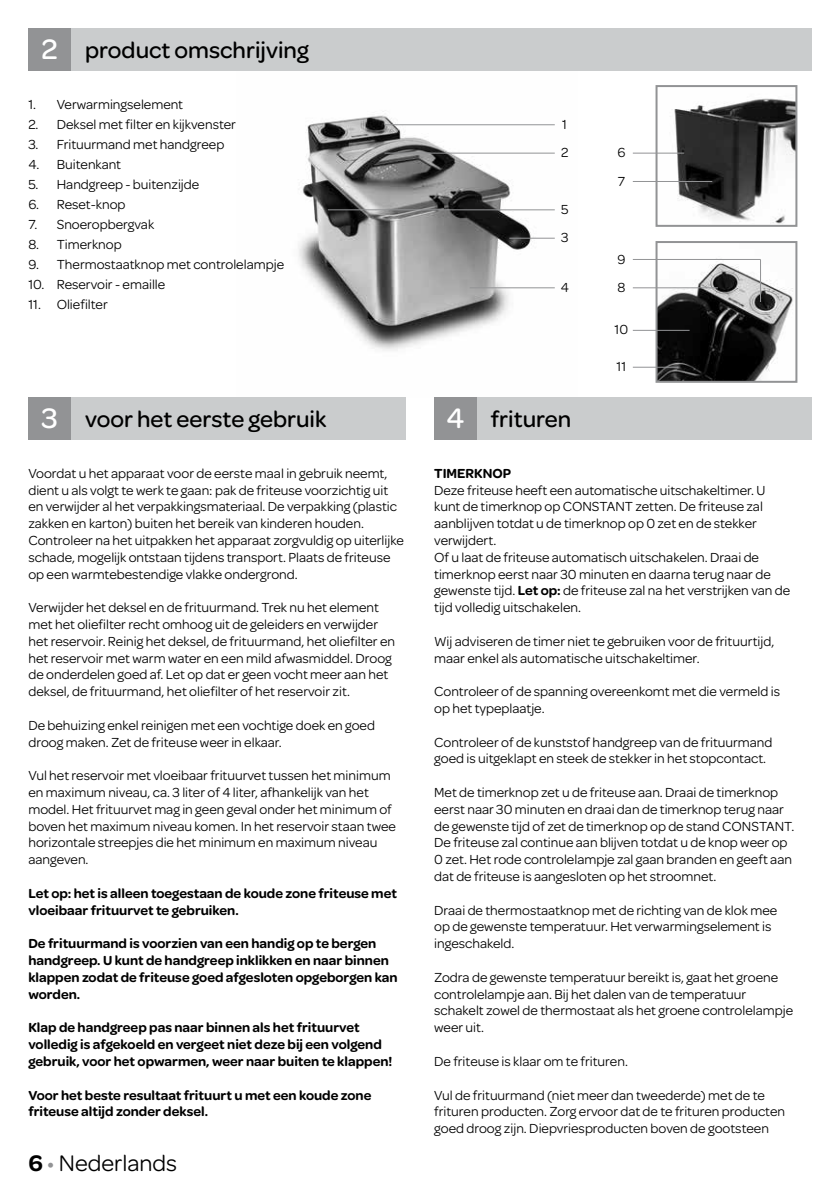
<style>
.page{position:relative;width:840px;height:1191px;background:#fff}
.page>*{position:absolute;margin:0;border:0;box-sizing:border-box;transform-origin:0 0}
.t1{font:500 24px "Omnes";color:#000}
.t2{font:24px "Omnes";color:#000}
.t3{font:14px/16.8px "Omnes";color:#000}
.t4{font:600 14px/16.8px "Omnes";color:#000}
.s1{font-size:30px;color:#fff}
.s2{font-weight:600}
.s3{color:#929395}
</style>
<div class="page">
<img style="left:658px;top:258px;width:135px;height:122px">
<div style="left:655px;top:241px;width:142px;height:142px;border:2px solid #929395"></div>
<img style="left:658px;top:98px;width:136px;height:126px">
<div style="left:655px;top:85px;width:142px;height:142px;border:2px solid #929395"></div>
<img style="left:298px;top:111px;width:257px;height:240px">
<hr style="left:632px;top:153px;width:51px;height:1px;background:#929395">
<hr style="left:632px;top:287px;width:85px;height:1px;background:#929395">
<hr style="left:384px;top:124px;width:170px;height:1px;background:#929395">
<hr style="left:384px;top:153px;width:170px;height:1px;background:#929395">
<hr style="left:327px;top:209px;width:227px;height:1px;background:#929395">
<hr style="left:509px;top:238px;width:45px;height:1px;background:#929395">
<hr style="left:469px;top:287px;width:85px;height:1px;background:#929395">
<hr style="left:632px;top:181px;width:79px;height:1px;background:#929395">
<hr style="left:632px;top:330px;width:57px;height:1px;background:#929395">
<hr style="left:632px;top:259px;width:128px;height:1px;background:#929395">
<hr style="left:759px;top:259px;width:1px;height:43px;background:#929395">
<hr style="left:632px;top:367px;width:45px;height:1px;background:#929395">
<div style="left:57px;top:28px;width:754px;height:43px;background:#cacccd"></div>
<div style="left:28px;top:28px;width:43px;height:43px;background:#929395"></div>
<div style="left:57px;top:397px;width:348px;height:42px;background:#cacccd"></div>
<div style="left:28px;top:397px;width:43px;height:42px;background:#929395"></div>
<div style="left:462px;top:397px;width:349px;height:42px;background:#cacccd"></div>
<div style="left:434px;top:397px;width:42px;height:42px;background:#929395"></div>
<h1 class="t1" style="left:42px;top:33px;width:268px"><span class="s1">2</span> product omschrijving</h1>
<p class="t3" style="left:28px;top:95px;width:156px">1. Verwarmingselement</p>
<p class="t3" style="left:28px;top:115px;width:209px">2. Deksel met filter en kijkvenster</p>
<p class="t3" style="left:28px;top:135px;width:197px">3. Frituurmand met handgreep</p>
<p class="t3" style="left:28px;top:155px;width:94px">4. Buitenkant</p>
<p class="t3" style="left:28px;top:175px;width:172px">5. Handgreep - buitenzijde</p>
<p class="t3" style="left:28px;top:195px;width:99px">6. Reset-knop</p>
<p class="t3" style="left:28px;top:215px;width:127px">7. Snoeropbergvak</p>
<p class="t3" style="left:28px;top:235px;width:95px">8. Timerknop</p>
<p class="t3" style="left:28px;top:255px;width:257px">9. Thermostaatknop met controlelampje</p>
<p class="t3" style="left:28px;top:275px;width:138px">10. Reservoir - emaille</p>
<p class="t3" style="left:28px;top:295px;width:81px">11. Oliefilter</p>
<p class="t3" style="left:560px;top:109px;width:9px;line-height:28.4px">1<br>2</p>
<p class="t3" style="left:560px;top:194px;width:9px;line-height:28.4px">5<br>3</p>
<p class="t3" style="left:560px;top:278px;width:10px">4</p>
<h1 class="t1" style="left:41px;top:402px;width:286px"><span class="s1">3</span> voor het eerste gebruik</h1>
<h1 class="t1" style="left:446px;top:402px;width:126px"><span class="s1">4</span> frituren</h1>
<p class="t3" style="left:617px;top:143px;width:10px">6</p>
<p class="t3" style="left:617px;top:172px;width:9px">7</p>
<p class="t3" style="left:617px;top:250px;width:10px">9</p>
<p class="t3" style="left:617px;top:278px;width:9px">8</p>
<p class="t3" style="left:614px;top:320px;width:15px">10</p>
<p class="t3" style="left:616px;top:357px;width:11px">11</p>
<p class="t3" style="left:28px;top:464px;width:377px">Voordat u het apparaat voor de eerste maal in gebruik neemt, dient u als volgt te werk te gaan: pak de friteuse voorzichtig uit en verwijder al het verpakkingsmateriaal. De verpakking (plastic zakken en karton) buiten het bereik van kinderen houden.<br>Controleer na het uitpakken het apparaat zorgvuldig op uiterlijke schade, mogelijk ontstaan tijdens transport. Plaats de friteuse op een warmtebestendige vlakke ondergrond.</p>
<p class="t3" style="left:28px;top:598px;width:368px">Verwijder het deksel en de frituurmand. Trek nu het element met het oliefilter recht omhoog uit de geleiders en verwijder het reservoir. Reinig het deksel, de frituurmand, het oliefilter en het reservoir met warm water en een mild afwasmiddel. Droog de onderdelen goed af. Let op dat er geen vocht meer aan het deksel, de frituurmand, het oliefilter of het reservoir zit.</p>
<p class="t3" style="left:28px;top:716px;width:348px">De behuizing enkel reinigen met een vochtige doek en goed droog maken. Zet de friteuse weer in elkaar.</p>
<p class="t3" style="left:28px;top:766px;width:369px">Vul het reservoir met vloeibaar frituurvet tussen het minimum en maximum niveau, ca. 3 liter of 4 liter, afhankelijk van het model. Het frituurvet mag in geen geval onder het minimum of boven het maximum niveau komen. In het reservoir staan twee horizontale streepjes die het minimum en maximum niveau aangeven.</p>
<p class="t4" style="left:28px;top:884px;width:370px">Let op: het is alleen toegestaan de koude zone friteuse met vloeibaar frituurvet te gebruiken.</p>
<p class="t4" style="left:28px;top:934px;width:370px">De frituurmand is voorzien van een handig op te bergen handgreep. U kunt de handgreep inklikken en naar binnen klappen zodat de friteuse goed afgesloten opgeborgen kan worden.</p>
<p class="t4" style="left:28px;top:1018px;width:365px">Klap de handgreep pas naar binnen als het frituurvet volledig is afgekoeld en vergeet niet deze bij een volgend gebruik, voor het opwarmen, weer naar buiten te klappen!</p>
<p class="t4" style="left:28px;top:1085px;width:344px">Voor het beste resultaat frituurt u met een koude zone friteuse altijd zonder deksel.</p>
<h1 class="t2" style="left:28px;top:1146px;width:150px"><span class="s2">6</span> <span class="s3">•</span> Nederlands</h1>
<p class="t4" style="left:434px;top:464px;width:78px">TIMERKNOP</p>
<p class="t3" style="left:434px;top:480px;width:357px">Deze friteuse heeft een automatische uitschakeltimer. U kunt de timerknop op CONSTANT zetten. De friteuse zal aanblijven totdat u de timerknop op 0 zet en de stekker verwijdert.<br>Of u laat de friteuse automatisch uitschakelen. Draai de timerknop eerst naar 30 minuten en daarna terug naar de gewenste tijd. <span class="s2">Let op:</span> de friteuse zal na het verstrijken van de tijd volledig uitschakelen.</p>
<p class="t3" style="left:434px;top:632px;width:341px">Wij adviseren de timer niet te gebruiken voor de frituurtijd, maar enkel als automatische uitschakeltimer.</p>
<p class="t3" style="left:434px;top:682px;width:347px">Controleer of de spanning overeenkomt met die vermeld is op het typeplaatje.</p>
<p class="t3" style="left:434px;top:732px;width:340px">Controleer of de kunststof handgreep van de frituurmand goed is uitgeklapt en steek de stekker in het stopcontact.</p>
<p class="t3" style="left:434px;top:783px;width:361px">Met de timerknop zet u de friteuse aan. Draai de timerknop eerst naar 30 minuten en draai dan de timerknop terug naar de gewenste tijd of zet de timerknop op de stand CONSTANT.<br>De friteuse zal continue aan blijven totdat u de knop weer op 0 zet. Het rode controlelampje zal gaan branden en geeft aan dat de friteuse is aangesloten op het stroomnet.</p>
<p class="t3" style="left:434px;top:900px;width:344px">Draai de thermostaatknop met de richting van de klok mee op de gewenste temperatuur. Het verwarmingselement is ingeschakeld.</p>
<p class="t3" style="left:434px;top:968px;width:360px">Zodra de gewenste temperatuur bereikt is, gaat het groene controlelampje aan. Bij het dalen van de temperatuur schakelt zowel de thermostaat als het groene controlelampje weer uit.</p>
<p class="t3" style="left:434px;top:1052px;width:195px">De friteuse is klaar om te frituren.</p>
<p class="t3" style="left:434px;top:1085px;width:352px">Vul de frituurmand (niet meer dan tweederde) met de te frituren producten. Zorg ervoor dat de te frituren producten goed droog zijn. Diepvriesproducten boven de gootsteen</p>
</div>
